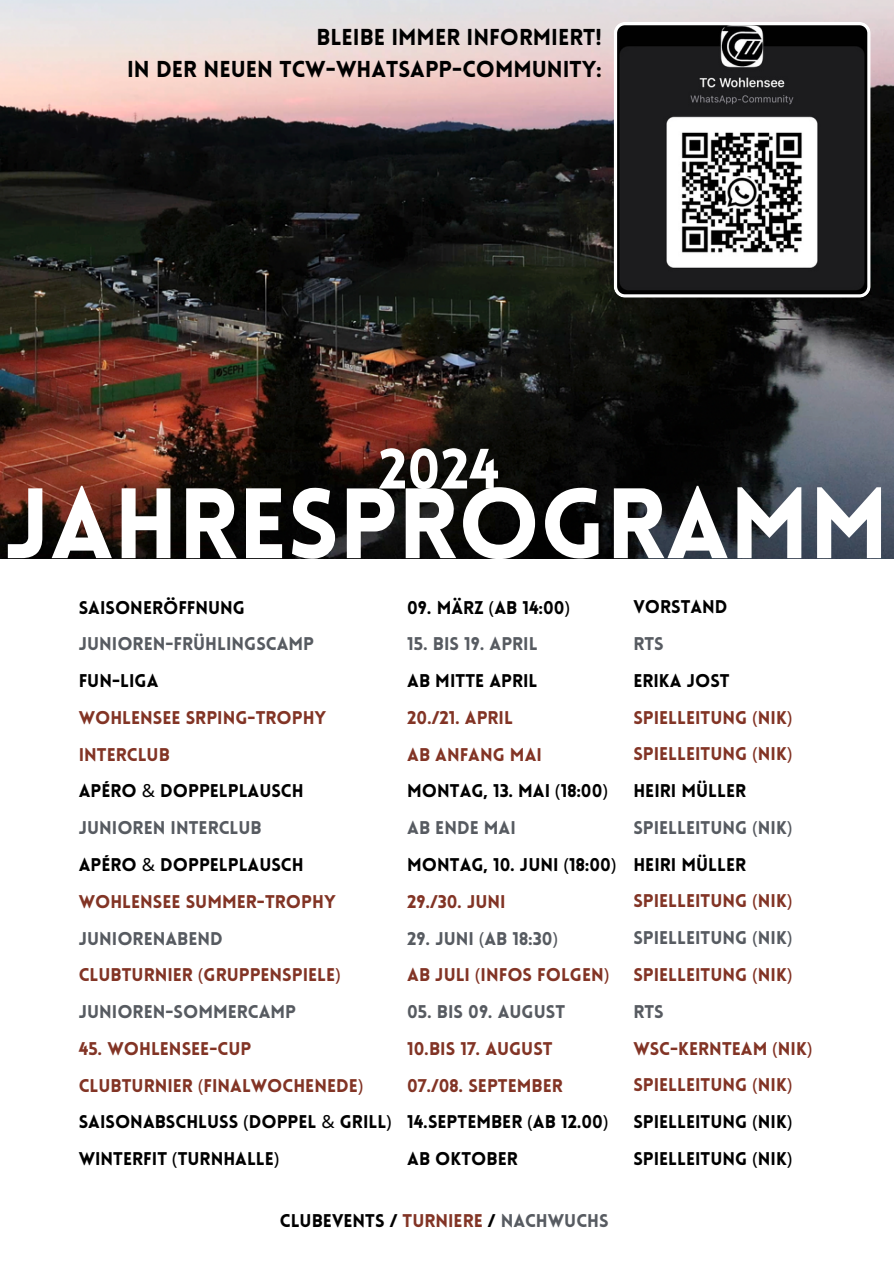
<style>
.page{position:relative;width:894px;height:1264px;background:#fff}
.page>*{position:absolute;margin:0;border:0;box-sizing:border-box;transform-origin:0 0}
.t1{font:900 97.5px "Lovelo";color:#fff}
.t2{font:900 55.5px "Lovelo";color:#fff}
.t3{font:900 22.5px/31.5px "Lovelo";color:#000;text-align:right}
.t4{font:900 18px "Lovelo";color:#000}
.t5{font:900 18px "Lovelo";color:#823425}
.t6{font:900 18px "Lovelo";color:#575b61}
.s1{font-family:"Noto Sans";font-weight:400}
.s2{color:#823425}
.s3{color:#575b61}
</style>
<div class="page">
<img style="left:0;top:0;width:893px;height:559px">
<svg style="left:613px;top:22px;width:257px;height:276px"></svg>
<p class="t3" style="left:127px;top:24px;width:476px">BLEIBE IMMER INFORMIERT!<br>IN DER NEUEN TCW-WHATSAPP-COMMUNITY:</p>
<h2 class="t2" style="left:378px;top:447px;width:122px">2024</h2>
<p class="t1" style="left:5px;top:485px;width:885px">JAHRESPROGRAMM</p>
<h1 class="t4" style="left:79px;top:600px;width:168px">SAISONERÖFFNUNG</h1>
<p class="t6" style="left:79px;top:637px;width:237px">JUNIOREN-FRÜHLINGSCAMP</p>
<p class="t4" style="left:79px;top:673px;width:81px">FUN-LIGA</p>
<p class="t5" style="left:79px;top:710px;width:249px">WOHLENSEE SRPING-TROPHY</p>
<p class="t5" style="left:79px;top:747px;width:93px">INTERCLUB</p>
<p class="t4" style="left:79px;top:784px;width:226px">APÉRO <span class="s1">&amp;</span> DOPPELPLAUSCH</p>
<p class="t6" style="left:79px;top:820px;width:184px">JUNIOREN INTERCLUB</p>
<h4 class="t4" style="left:79px;top:857px;width:226px">APÉRO <span class="s1">&amp;</span> DOPPELPLAUSCH</h4>
<p class="t5" style="left:79px;top:894px;width:258px">WOHLENSEE SUMMER-TROPHY</p>
<p class="t6" style="left:79px;top:931px;width:145px">JUNIORENABEND</p>
<p class="t5" style="left:79px;top:967px;width:263px">CLUBTURNIER <span class="s1">(</span>GRUPPENSPIELE<span class="s1">)</span></p>
<p class="t6" style="left:79px;top:1004px;width:219px">JUNIOREN-SOMMERCAMP</p>
<h4 class="t5" style="left:79px;top:1041px;width:174px">45. WOHLENSEE-CUP</h4>
<h4 class="t5" style="left:79px;top:1078px;width:286px">CLUBTURNIER <span class="s1">(</span>FINALWOCHENEDE<span class="s1">)</span></h4>
<h4 class="t4" style="left:79px;top:1114px;width:314px">SAISONABSCHLUSS <span class="s1">(</span>DOPPEL <span class="s1">&amp;</span> GRILL<span class="s1">)</span></h4>
<p class="t4" style="left:79px;top:1151px;width:202px">WINTERFIT <span class="s1">(</span>TURNHALLE<span class="s1">)</span></p>
<p class="t4" style="left:407px;top:600px;width:164px">09. MÄRZ <span class="s1">(</span>AB 14:00<span class="s1">)</span></p>
<p class="t6" style="left:407px;top:637px;width:132px">15. BIS 19. APRIL</p>
<p class="t4" style="left:407px;top:673px;width:132px">AB MITTE APRIL</p>
<p class="t5" style="left:407px;top:710px;width:107px">20./21. APRIL</p>
<p class="t5" style="left:407px;top:747px;width:136px">AB ANFANG MAI</p>
<p class="t4" style="left:407px;top:784px;width:202px">MONTAG, 13. MAI <span class="s1">(</span>18:00<span class="s1">)</span></p>
<p class="t6" style="left:407px;top:820px;width:110px">AB ENDE MAI</p>
<p class="t4" style="left:407px;top:857px;width:210px">MONTAG, 10. JUNI <span class="s1">(</span>18:00<span class="s1">)</span></p>
<p class="t5" style="left:407px;top:894px;width:100px">29./30. JUNI</p>
<p class="t6" style="left:407px;top:931px;width:152px">29. JUNI <span class="s1">(</span>AB 18:30<span class="s1">)</span></p>
<p class="t5" style="left:407px;top:967px;width:203px">AB JULI <span class="s1">(</span>INFOS FOLGEN<span class="s1">)</span></p>
<p class="t6" style="left:407px;top:1004px;width:159px">05. BIS 09. AUGUST</p>
<p class="t5" style="left:407px;top:1041px;width:147px">10.BIS 17. AUGUST</p>
<p class="t5" style="left:407px;top:1078px;width:157px">07./08. SEPTEMBER</p>
<p class="t4" style="left:407px;top:1114px;width:202px">14.SEPTEMBER <span class="s1">(</span>AB 12.00<span class="s1">)</span></p>
<p class="t4" style="left:407px;top:1151px;width:112px">AB OKTOBER</p>
<p class="t4" style="left:633px;top:600px;width:96px">VORSTAND</p>
<h4 class="t6" style="left:633px;top:636px;width:32px">RTS</h4>
<p class="t4" style="left:633px;top:673px;width:98px">ERIKA JOST</p>
<p class="t5" style="left:633px;top:710px;width:160px">SPIELLEITUNG <span class="s1">(</span>NIK<span class="s1">)</span></p>
<p class="t5" style="left:633px;top:747px;width:160px">SPIELLEITUNG <span class="s1">(</span>NIK<span class="s1">)</span></p>
<p class="t4" style="left:633px;top:783px;width:114px">HEIRI MÜLLER</p>
<p class="t6" style="left:633px;top:820px;width:160px">SPIELLEITUNG <span class="s1">(</span>NIK<span class="s1">)</span></p>
<p class="t4" style="left:633px;top:857px;width:114px">HEIRI MÜLLER</p>
<p class="t5" style="left:633px;top:894px;width:160px">SPIELLEITUNG <span class="s1">(</span>NIK<span class="s1">)</span></p>
<p class="t6" style="left:633px;top:930px;width:160px">SPIELLEITUNG <span class="s1">(</span>NIK<span class="s1">)</span></p>
<p class="t5" style="left:633px;top:967px;width:160px">SPIELLEITUNG <span class="s1">(</span>NIK<span class="s1">)</span></p>
<h4 class="t6" style="left:633px;top:1004px;width:32px">RTS</h4>
<p class="t5" style="left:633px;top:1041px;width:180px">WSC-KERNTEAM <span class="s1">(</span>NIK<span class="s1">)</span></p>
<p class="t5" style="left:633px;top:1077px;width:160px">SPIELLEITUNG <span class="s1">(</span>NIK<span class="s1">)</span></p>
<p class="t4" style="left:633px;top:1114px;width:160px">SPIELLEITUNG <span class="s1">(</span>NIK<span class="s1">)</span></p>
<p class="t4" style="left:633px;top:1151px;width:160px">SPIELLEITUNG <span class="s1">(</span>NIK<span class="s1">)</span></p>
<p class="t4" style="left:280px;top:1213px;width:330px">CLUBEVENTS / <span class="s2">TURNIERE</span> / <span class="s3">NACHWUCHS</span></p>
</div>
